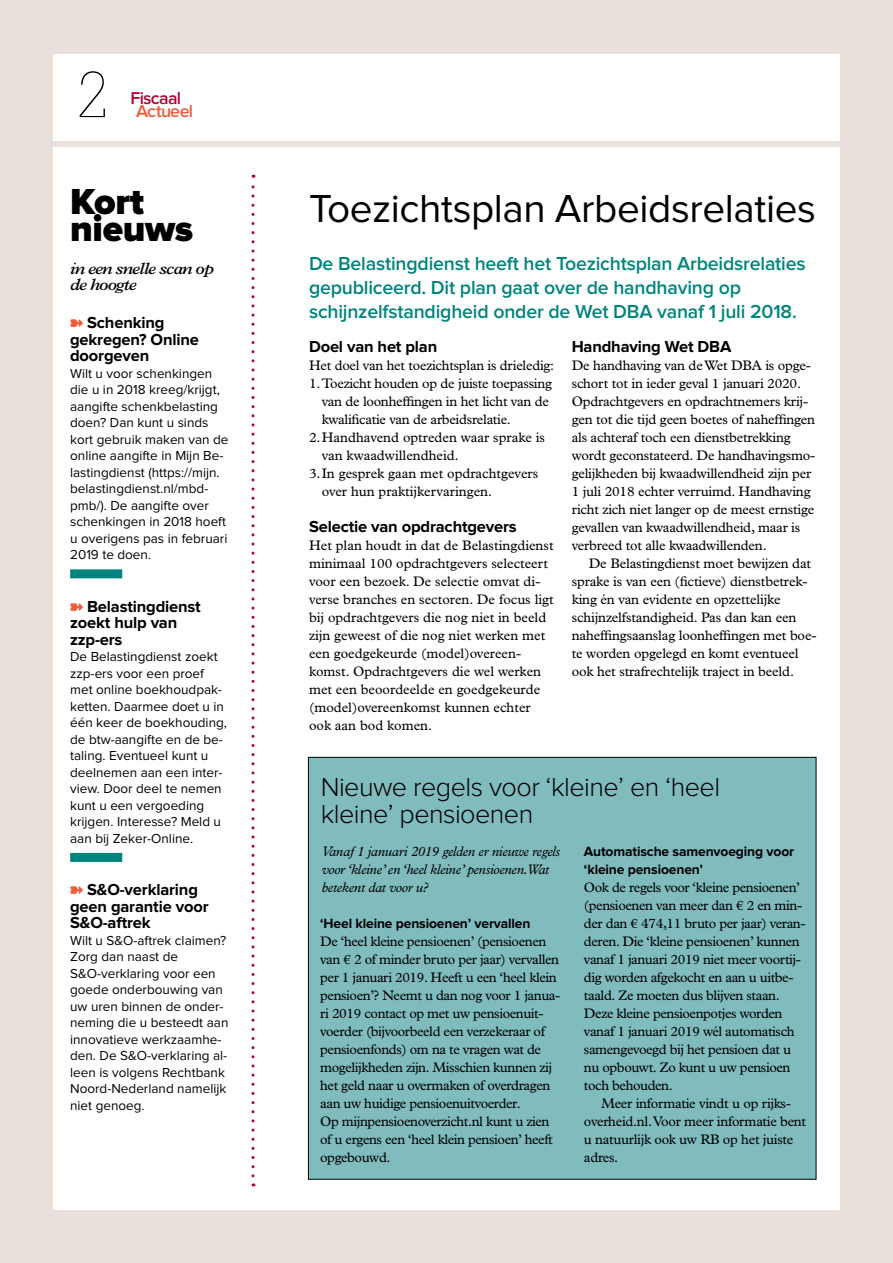
<style>
.page{position:relative;width:893px;height:1263px;background:#e9dfdb}
.page>*{position:absolute;margin:0;border:0;box-sizing:border-box;transform-origin:0 0}
.t1{font:100 63px "Glypha LT Std";color:#000}
.t2{font:40.5px "Proxima Nova";letter-spacing:-.01em;color:#000}
.t3{font:900 37.5px/27px "Proxima Nova";letter-spacing:-.01em;color:#000}
.t4{font:300 27px/27px "Proxima Nova";letter-spacing:-.02em;color:#000}
.t5{font:600 19.5px/24px "Proxima Nova";letter-spacing:-.01em;color:#00847e}
.t6{font:600 17.85px/13.2px "Proxima Nova";letter-spacing:-.04em;color:#ab0635}
.t7{font:700 16.5px/16.5px "Proxima Nova";letter-spacing:-.01em;color:#000}
.t8{font:italic 600 16.5px/16.5px "Plantin Std";letter-spacing:-.05em;color:#000}
.t9{font:13.8px/18px "Plantin Std";letter-spacing:-.015em;color:#000}
.t10{font:italic 13.8px/18px "Plantin Std";letter-spacing:-.02em;color:#000}
.t11{font:700 13.8px "Proxima Nova";letter-spacing:-.01em;color:#000}
.t12{font:13.5px/16.5px "Proxima Nova";color:#000}
.s1{color:#f15b38}
.s2{font-family:"Proxima Nova";font-weight:700}
</style>
<div class="page">
<div style="left:53px;top:54px;width:787px;height:1156px;background:#fff"></div>
<div style="left:0;top:141px;width:893px;height:6px;background:#e9dfdb"></div>
<svg style="left:251px;top:175px;width:3px;height:1001px"></svg>
<div style="left:70px;top:569px;width:52px;height:9px;background:#00847e"></div>
<div style="left:70px;top:853px;width:52px;height:9px;background:#00847e"></div>
<div style="left:308px;top:757px;width:508px;height:422px;background:#80bcbe"></div>
<p class="t1" style="left:77px;top:58px;width:33px">2</p>
<p class="t6" style="left:136px;top:92px;width:59px;text-indent:-6px">Fiscaal<br><span class="s1">Actueel</span></p>
<p class="t3" style="left:70px;top:189px;width:125px">Kort nieuws</p>
<p class="t8" style="left:70px;top:260px;width:145px">in een snelle scan op de hoogte</p>
<p class="t7" style="left:70px;top:315px;width:130px;text-indent:17px">Schenking gekregen? Online doorgeven</p>
<p class="t12" style="left:70px;top:365px;width:160px">Wilt u voor schenkingen die u in 2018 kreeg/krijgt, aangifte schenkbelasting doen? Dan kunt u sinds kort gebruik maken van de online aangifte in Mijn Be&shy;lastingdienst (https://mijn. belastingdienst.nl/mbd&shy;pmb/). De aangifte over schenkingen in 2018 hoeft u overigens pas in februari<br>2019 te doen.</p>
<p class="t7" style="left:70px;top:599px;width:132px;text-indent:17px">Belastingdienst zoekt hulp van zzp-ers</p>
<p class="t12" style="left:70px;top:649px;width:158px">De Belastingdienst zoekt zzp-ers voor een proef met online boekhoudpak&shy;ketten. Daarmee doet u in één keer de boekhouding, de btw-aangifte en de be&shy;taling. Eventueel kunt u deelnemen aan een inter&shy;view. Door deel te nemen kunt u een vergoeding krijgen. Interesse? Meld u aan bij Zeker-Online.</p>
<p class="t7" style="left:70px;top:882px;width:140px;text-indent:17px">S&amp;O-verklaring geen garantie voor<br>S&amp;O-aftrek</p>
<p class="t12" style="left:70px;top:932px;width:160px">Wilt u S&amp;O-aftrek claimen?<br>Zorg dan naast de<br>S&amp;O-verklaring voor een goede onderbouwing van uw uren binnen de onder&shy;neming die u besteedt aan innovatieve werkzaamhe&shy;den. De S&amp;O-verklaring al&shy;leen is volgens Rechtbank<br>Noord-Nederland namelijk niet genoeg.</p>
<p class="t2" style="left:309px;top:189px;width:508px">Toezichtsplan Arbeidsrelaties</p>
<p class="t5" style="left:309px;top:252px;width:498px">De Belastingdienst heeft het Toezichtsplan Arbeidsrelaties gepubliceerd. Dit plan gaat over de handhaving op schijnzelfstandigheid onder de Wet DBA vanaf 1 juli 2018.</p>
<p class="t7" style="left:309px;top:338px;width:130px">Doel van het plan</p>
<p class="t9" style="left:309px;top:356px;width:247px">Het doel van het toezichtsplan is drieledig:</p>
<p class="t9" style="left:309px;top:374px;width:245px">1.Toezicht houden op de juiste toepassing</p>
<p class="t9" style="left:322px;top:392px;width:229px">van de loonheffingen in het licht van de</p>
<p class="t9" style="left:322px;top:410px;width:191px">kwalificatie van de arbeidsrelatie.</p>
<p class="t9" style="left:309px;top:428px;width:238px">2.Handhavend optreden waar sprake is</p>
<p class="t9" style="left:322px;top:446px;width:139px">van kwaadwillendheid.</p>
<p class="t9" style="left:309px;top:464px;width:231px">3.In gesprek gaan met opdrachtgevers</p>
<p class="t9" style="left:322px;top:482px;width:172px">over hun praktijkervaringen.</p>
<p class="t7" style="left:309px;top:518px;width:209px">Selectie van opdrachtgevers</p>
<p class="t9" style="left:309px;top:536px;width:246px">Het plan houdt in dat de Belastingdienst minimaal 100 opdrachtgevers selecteert voor een bezoek. De selectie omvat di&shy;verse branches en sectoren. De focus ligt bij opdrachtgevers die nog niet in beeld zijn geweest of die nog niet werken met een goedgekeurde (model)overeen&shy;komst. Opdrachtgevers die wel werken met een beoordeelde en goedgekeurde (model)overeenkomst kunnen echter ook aan bod komen.</p>
<p class="t7" style="left:572px;top:338px;width:161px">Handhaving Wet DBA</p>
<p class="t9" style="left:572px;top:356px;width:241px">De handhaving van de Wet DBA is opge-</p>
<p class="t9" style="left:572px;top:374px;width:231px">schort tot in ieder geval 1 januari 2020.</p>
<p class="t9" style="left:572px;top:392px;width:238px">Opdrachtgevers en opdrachtnemers krij-</p>
<p class="t9" style="left:572px;top:410px;width:245px">gen tot die tijd geen boetes of naheffingen</p>
<p class="t9" style="left:572px;top:428px;width:220px">als achteraf toch een dienstbetrekking</p>
<p class="t9" style="left:572px;top:446px;width:245px">wordt geconstateerd. De handhavingsmo-</p>
<p class="t9" style="left:572px;top:464px;width:241px">gelijkheden bij kwaadwillendheid zijn per</p>
<p class="t9" style="left:572px;top:482px;width:240px">1 juli 2018 echter verruimd. Handhaving</p>
<p class="t9" style="left:572px;top:500px;width:244px">richt zich niet langer op de meest ernstige</p>
<p class="t9" style="left:572px;top:518px;width:230px">gevallen van kwaadwillendheid, maar is</p>
<p class="t9" style="left:572px;top:536px;width:196px">verbreed tot alle kwaadwillenden.</p>
<p class="t9" style="left:589px;top:554px;width:224px">De Belastingdienst moet bewijzen dat</p>
<p class="t9" style="left:572px;top:572px;width:237px">sprake is van een (fictieve) dienstbetrek-</p>
<p class="t9" style="left:572px;top:590px;width:210px">king én van evidente en opzettelijke</p>
<p class="t9" style="left:572px;top:608px;width:226px">schijnzelfstandigheid. Pas dan kan een</p>
<p class="t9" style="left:572px;top:626px;width:246px">naheffingsaanslag loonheffingen met boe-</p>
<p class="t9" style="left:572px;top:644px;width:228px">te worden opgelegd en komt eventueel</p>
<p class="t9" style="left:572px;top:662px;width:224px">ook het strafrechtelijk traject in beeld.</p>
<p class="t4" style="left:321px;top:774px;width:401px">Nieuwe regels voor ‘kleine’ en ‘heel kleine’ pensioenen</p>
<p class="t10" style="left:322px;top:842px;width:240px">Vanaf 1 januari 2019 gelden er nieuwe regels voor ‘kleine’ en ‘heel kleine’ pensioenen.Wat betekent dat voor u?</p>
<p class="t11" style="left:584px;top:845px;width:212px">Automatische samenvoeging voor</p>
<p class="t11" style="left:584px;top:863px;width:121px">‘kleine pensioenen’</p>
<p class="t9" style="left:584px;top:878px;width:218px">Ook de regels voor ‘kleine pensioenen’</p>
<p class="t9" style="left:584px;top:896px;width:220px">(pensioenen van meer dan € 2 en min-</p>
<p class="t9" style="left:584px;top:914px;width:223px">der dan € 474,11 bruto per jaar) veran-</p>
<p class="t9" style="left:584px;top:932px;width:217px">deren. Die ‘kleine pensioenen’ kunnen</p>
<p class="t9" style="left:584px;top:950px;width:218px">vanaf 1 januari 2019 niet meer voortij-</p>
<p class="t9" style="left:584px;top:968px;width:211px">dig worden afgekocht en aan u uitbe-</p>
<p class="t9" style="left:584px;top:986px;width:197px">taald. Ze moeten dus blijven staan.</p>
<p class="t9" style="left:584px;top:1004px;width:200px">Deze kleine pensioenpotjes worden</p>
<p class="t9" style="left:584px;top:1022px;width:212px">vanaf 1 januari 2019 wél automatisch</p>
<p class="t9" style="left:584px;top:1040px;width:209px">samengevoegd bij het pensioen dat u</p>
<p class="t9" style="left:584px;top:1058px;width:208px">nu opbouwt. Zo kunt u uw pensioen</p>
<p class="t9" style="left:584px;top:1076px;width:90px">toch behouden.</p>
<p class="t9" style="left:601px;top:1094px;width:191px">Meer informatie vindt u op rijks-</p>
<p class="t9" style="left:584px;top:1112px;width:224px">overheid.nl. Voor meer informatie bent</p>
<p class="t9" style="left:584px;top:1130px;width:211px">u natuurlijk ook uw RB op het juiste</p>
<p class="t9" style="left:584px;top:1148px;width:36px">adres.</p>
<p class="t9" style="left:320px;top:914px;width:242px"><span class="s2">‘Heel kleine pensioenen’ vervallen<br></span>De ‘heel kleine pensioenen’ (pensioenen van € 2 of minder bruto per jaar) vervallen per 1 januari 2019. Heeft u een ‘heel klein pensioen’? Neemt u dan nog voor 1 janua&shy;ri 2019 contact op met uw pensioenuit&shy;voerder (bijvoorbeeld een verzekeraar of pensioenfonds) om na te vragen wat de mogelijkheden zijn. Misschien kunnen zij het geld naar u overmaken of overdragen aan uw huidige pensioenuitvoerder.<br>Op mijnpensioenoverzicht.nl kunt u zien of u ergens een ‘heel klein pensioen’ heeft opgebouwd.</p>
</div>
